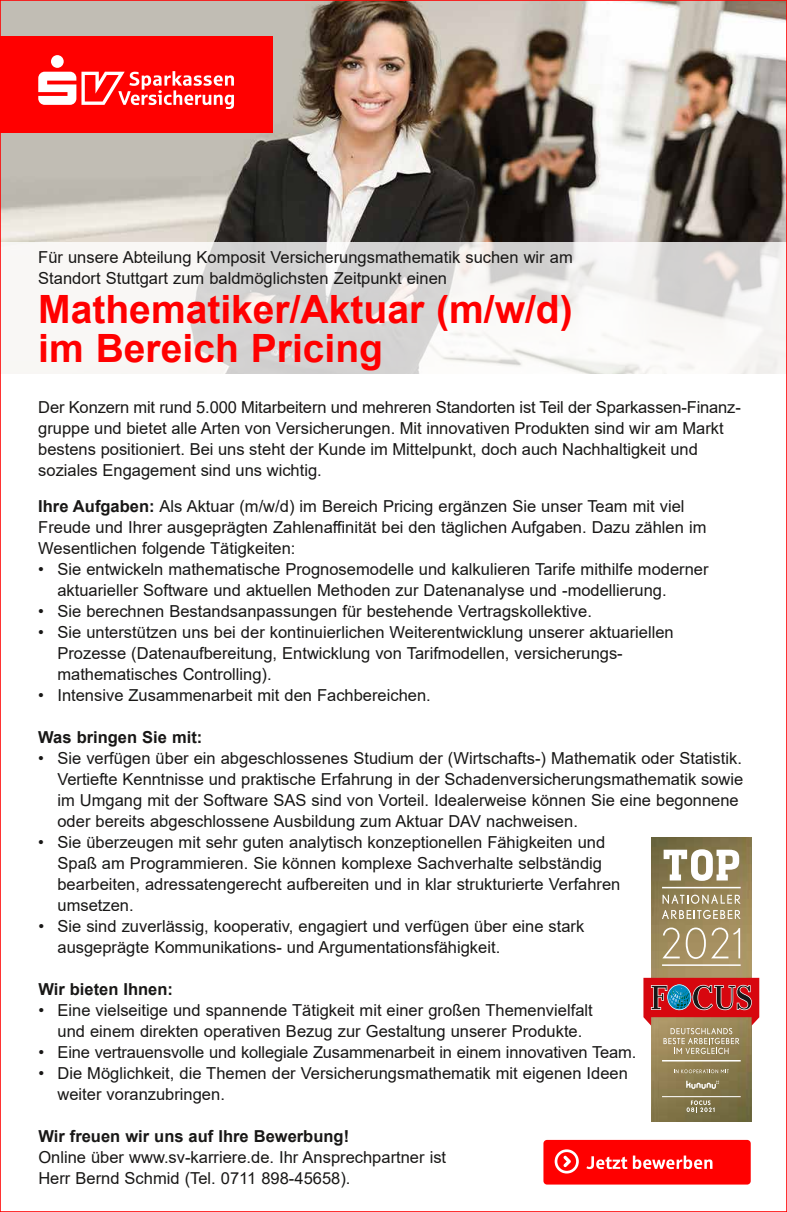
<style>
.page{position:relative;width:787px;height:1212px;background:#fff}
.page>*{position:absolute;margin:0;border:0;box-sizing:border-box;transform-origin:0 0}
.t1{font:700 39px/39px "Arial";color:#f00}
.t2{font:16.5px/21px "Arial";color:#181716}
.t3{font:700 16.5px "Arial";color:#181716}
.s1{font-weight:700}
</style>
<div class="page">
<img style="left:2px;top:2px;width:783px;height:240px">
<div style="left:0;top:36px;width:272px;height:97px;background:#f00"></div>
<svg style="left:2px;top:242px;width:783px;height:131px;fill:#f7f5f3"></svg>
<div style="left:51px;top:55px;width:13px;height:13px;background:#fff;border-radius:50%"></div>
<svg style="left:38px;top:71px;width:196px;height:38px"></svg>
<img style="left:651px;top:837px;width:100px;height:284px">
<hr style="left:662px;top:887px;width:78px;height:1px;background:#fff">
<hr style="left:662px;top:964px;width:78px;height:2px;background:#fff">
<svg style="left:663px;top:849px;width:76px;height:32px"></svg>
<svg style="left:662px;top:894px;width:78px;height:10px"></svg>
<svg style="left:662px;top:910px;width:78px;height:9px"></svg>
<hr style="left:662px;top:1096px;width:78px;height:1px;background:#fff">
<svg style="left:643px;top:978px;width:116px;height:76px;background:#b26558"></svg>
<svg style="left:674px;top:1069px;width:54px;height:4px"></svg>
<hr style="left:662px;top:1060px;width:78px;height:1px;background:#fff">
<svg style="left:686px;top:1081px;width:33px;height:8px"></svg>
<svg style="left:662px;top:927px;width:17px;height:31px"></svg>
<svg style="left:685px;top:927px;width:55px;height:32px;background:#b5a37d"></svg>
<svg style="left:686px;top:1100px;width:28px;height:12px"></svg>
<div style="left:543px;top:1140px;width:207px;height:44px;background:#f00;border-radius:4px"></div>
<svg style="left:554px;top:1149px;width:25px;height:24px"></svg>
<svg style="left:586px;top:1155px;width:126px;height:14px"></svg>
<p class="t2" style="left:38px;top:247px;width:536px">Für unsere Abteilung Komposit Versicherungsmathematik suchen wir am<br>Standort Stuttgart zum baldmöglichsten Zeitpunkt einen</p>
<h1 class="t1" style="left:38px;top:290px;width:536px">Mathematiker/Aktuar (m/w/d) im Bereich Pricing</h1>
<p class="t2" style="left:38px;top:397px;width:704px">Der Konzern mit rund 5.000 Mitarbeitern und mehreren Standorten ist Teil der Sparkassen-Finanz&shy;gruppe und bietet alle Arten von Versicherungen. Mit innovativen Produkten sind wir am Markt bestens positioniert. Bei uns steht der Kunde im Mittelpunkt, doch auch Nachhaltigkeit und soziales Engagement sind uns wichtig.</p>
<p class="t2" style="left:38px;top:496px;width:669px"><span class="s1">Ihre Aufgaben:</span> Als Aktuar (m/w/d) im Bereich Pricing ergänzen Sie unser Team mit viel<br>Freude und Ihrer ausgeprägten Zahlenaffinität bei den täglichen Aufgaben. Dazu zählen im<br>Wesentlichen folgende Tätigkeiten:</p>
<p class="t2" style="left:57px;top:559px;width:652px;text-indent:-19px">• Sie entwickeln mathematische Prognosemodelle und kalkulieren Tarife mithilfe moderner aktuarieller Software und aktuellen Methoden zur Datenanalyse und -modellierung.</p>
<p class="t2" style="left:38px;top:601px;width:555px">• Sie berechnen Bestandsanpassungen für bestehende Vertragskollektive.</p>
<p class="t2" style="left:57px;top:622px;width:618px;text-indent:-19px">• Sie unterstützen uns bei der kontinuierlichen Weiterentwicklung unserer aktuariellen<br>Prozesse (Datenaufbereitung, Entwicklung von Tarifmodellen, versicherungs&shy;mathematisches Controlling).</p>
<p class="t2" style="left:38px;top:685px;width:394px">• Intensive Zusammenarbeit mit den Fachbereichen.</p>
<p class="t3" style="left:38px;top:726px;width:165px">Was bringen Sie mit:</p>
<p class="t2" style="left:57px;top:748px;width:687px;text-indent:-19px">• Sie verfügen über ein abgeschlossenes Studium der (Wirtschafts-) Mathematik oder Statistik.<br>Vertiefte Kenntnisse und praktische Erfahrung in der Schadenversicherungsmathematik sowie im Umgang mit der Software SAS sind von Vorteil. Idealerweise können Sie eine begonnene oder bereits abgeschlossene Ausbildung zum Aktuar DAV nachweisen.</p>
<p class="t2" style="left:57px;top:832px;width:564px;text-indent:-19px">• Sie überzeugen mit sehr guten analytisch konzeptionellen Fähigkeiten und Spaß am Programmieren. Sie können komplexe Sachverhalte selbständig bearbeiten, adressatengerecht aufbereiten und in klar strukturierte Verfahren umsetzen.</p>
<p class="t2" style="left:57px;top:916px;width:528px;text-indent:-19px">• Sie sind zuverlässig, kooperativ, engagiert und verfügen über eine stark ausgeprägte Kommunikations- und Argumentationsfähigkeit.</p>
<p class="t3" style="left:38px;top:978px;width:136px">Wir bieten Ihnen:</p>
<p class="t2" style="left:38px;top:1000px;width:556px;text-align:center">• Eine vielseitige und spannende Tätigkeit mit einer großen Themenvielfalt und einem direkten operativen Bezug zur Gestaltung unserer Produkte.</p>
<p class="t2" style="left:38px;top:1042px;width:599px">• Eine vertrauensvolle und kollegiale Zusammenarbeit in einem innovativen Team.</p>
<p class="t2" style="left:57px;top:1063px;width:572px;text-indent:-19px">• Die Möglichkeit, die Themen der Versicherungsmathematik mit eigenen Ideen weiter voranzubringen.</p>
<p class="t3" style="left:38px;top:1125px;width:312px">Wir freuen wir uns auf Ihre Bewerbung!</p>
<p class="t2" style="left:38px;top:1147px;width:409px">Online über www.sv-karriere.de. Ihr Ansprechpartner ist<br>Herr Bernd Schmid (Tel. 0711 898-45658).</p>
</div>
